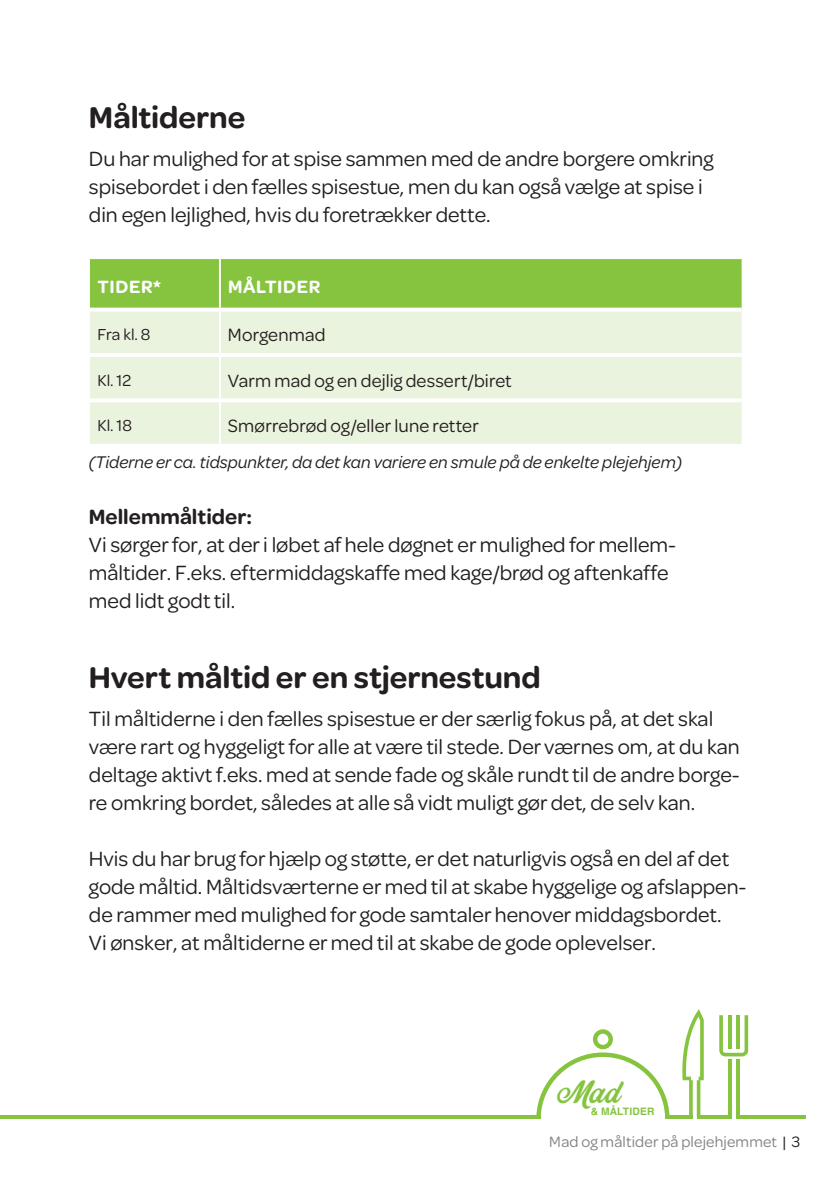
<style>
.page{position:relative;width:840px;height:1191px;background:#fff}
.page>*{position:absolute;margin:0;border:0;box-sizing:border-box;transform-origin:0 0}
.Underrubrik_16_20{font:600 32px "Omnes";color:#231f20}
.t1{font:29.2px "Corner Store JF";color:#86c43f}
.t2{font:22px/28px "Omnes";color:#231f20}
.t3{font:600 22px "Omnes";color:#231f20}
.t4{font:19px "Omnes";letter-spacing:.005em;color:#231f20}
.t5{font:600 19px "Omnes";letter-spacing:.035em;color:#fff}
.t6{font:italic 18px "Omnes";color:#231f20}
.t7{font:17px "Omnes";color:#231f20}
.Sidetal{font:16px "Omnes";letter-spacing:.015em;color:#808285}
.t8{font:700 10.2px "Helvetica LT Std";letter-spacing:.015em;color:#86c43f}
.s1{color:#231f20}
</style>
<div class="page">
<svg style="left:536px;top:1029px;width:133px;height:87px"></svg>
<svg style="left:719px;top:1015px;width:28px;height:41px"></svg>
<svg style="left:727px;top:1015px;width:4px;height:34px"></svg>
<svg style="left:735px;top:1015px;width:4px;height:34px"></svg>
<svg style="left:682px;top:1009px;width:21px;height:107px"></svg>
<svg style="left:736px;top:1059px;width:3px;height:56px"></svg>
<svg style="left:728px;top:1059px;width:3px;height:56px"></svg>
<hr style="left:664px;top:1115px;width:28px;height:3px;background:#86c43f">
<hr style="left:0;top:1115px;width:540px;height:3px;background:#86c43f">
<hr style="left:696px;top:1115px;width:35px;height:3px;background:#86c43f">
<hr style="left:735px;top:1115px;width:70px;height:3px;background:#86c43f">
<div style="left:90px;top:259px;width:651px;height:49px;background:#86c43f"></div>
<div style="left:90px;top:312px;width:651px;height:132px;background:#eaf3de"></div>
<hr style="left:219px;top:259px;width:2px;height:49px;background:#fff">
<hr style="left:219px;top:312px;width:2px;height:41px;background:#fff">
<hr style="left:219px;top:357px;width:2px;height:41px;background:#fff">
<hr style="left:219px;top:402px;width:2px;height:42px;background:#fff">
<svg style="left:90px;top:398px;width:130px;height:4px"></svg>
<svg style="left:220px;top:398px;width:521px;height:4px"></svg>
<hr style="left:90px;top:353px;width:130px;height:4px;background:#fff">
<hr style="left:220px;top:353px;width:521px;height:4px;background:#fff">
<p class="Underrubrik_16_20" style="left:89px;top:95px;width:158px">Måltiderne</p>
<p class="t2" style="left:89px;top:143px;width:626px">Du har mulighed for at spise sammen med de andre borgere omkring spisebordet i den fælles spisestue, men du kan også vælge at spise i</p>
<p class="t2" style="left:89px;top:199px;width:403px">din egen lejlighed, hvis du foretrækker dette.</p>
<p class="t5" style="left:98px;top:274px;width:65px">TIDER*</p>
<p class="t5" style="left:228px;top:274px;width:94px">MÅLTIDER</p>
<p class="t7" style="left:97px;top:323px;width:55px">Fra kl. 8</p>
<p class="t4" style="left:228px;top:322px;width:99px">Morgenmad</p>
<p class="t7" style="left:97px;top:369px;width:35px">Kl. 12</p>
<p class="t4" style="left:228px;top:368px;width:285px">Varm mad og en dejlig dessert/biret</p>
<p class="t7" style="left:97px;top:414px;width:36px">Kl. 18</p>
<p class="t4" style="left:228px;top:413px;width:252px">Smørrebrød og/eller lune retter</p>
<p class="t6" style="left:89px;top:450px;width:594px">(Tiderne er ca. tidspunkter, da det kan variere en smule på de enkelte plejehjem)</p>
<p class="t3" style="left:89px;top:501px;width:164px">Mellemmåltider:</p>
<p class="t2" style="left:89px;top:529px;width:588px">Vi sørger for, at der i løbet af hele døgnet er mulighed for mellem-</p>
<p class="t2" style="left:89px;top:557px;width:581px">måltider. F.eks. eftermiddagskaffe med kage/brød og aftenkaffe</p>
<p class="t2" style="left:89px;top:585px;width:148px">med lidt godt til.</p>
<p class="Underrubrik_16_20" style="left:89px;top:655px;width:453px">Hvert måltid er en stjernestund</p>
<p class="t2" style="left:89px;top:703px;width:652px">Til måltiderne i den fælles spisestue er der særlig fokus på, at det skal være rart og hyggeligt for alle at være til stede. Der værnes om, at du kan deltage aktivt f.eks. med at sende fade og skåle rundt til de andre borge&shy;re omkring bordet, således at alle så vidt muligt gør det, de selv kan.</p>
<p class="t2" style="left:89px;top:843px;width:658px">Hvis du har brug for hjælp og støtte, er det naturligvis også en del af det gode måltid. Måltidsværterne er med til at skabe hyggelige og afslappen&shy;de rammer med mulighed for gode samtaler henover middagsbordet.<br>Vi ønsker, at måltiderne er med til at skabe de gode oplevelser.</p>
<h2 class="t1" style="left:556px;top:1071px;width:65px">Mad</h2>
<p class="t8" style="left:590px;top:1105px;width:65px">&amp; MÅLTIDER</p>
<p class="Sidetal" style="left:549px;top:1130px;width:252px">Mad og måltider på plejehjemmet <span class="s1">| 3</span></p>
</div>
